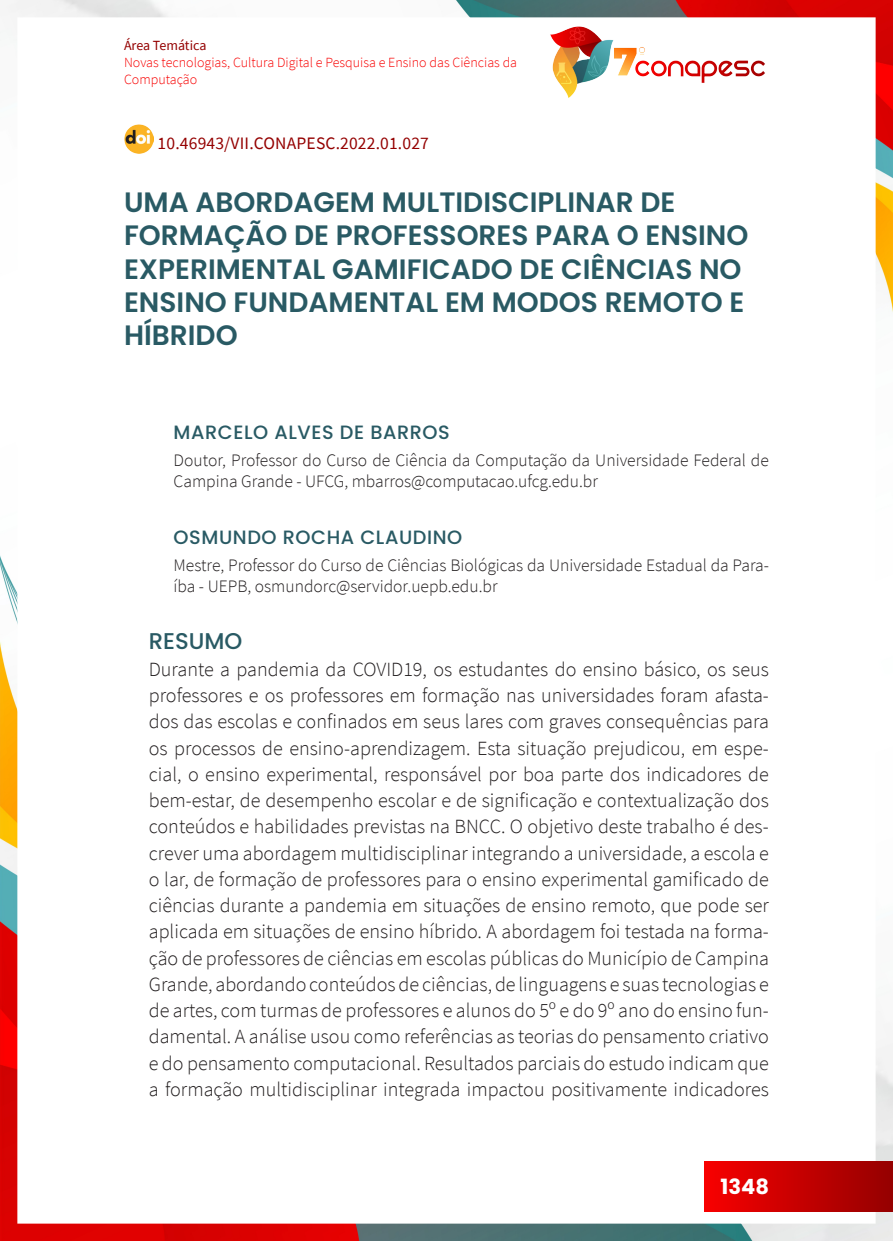
<style>
.page{position:relative;width:893px;height:1241px;background:#fff}
.page>*{position:absolute;margin:0;border:0;box-sizing:border-box;transform-origin:0 0}
._0_TÍTULO{font:600 28px/33.2px "Poppins";color:#295a64}
._3_TÍTULO_RESUMO{font:500 22.75px "Poppins";color:#295a64}
.t1{font:700 21px "Poppins";color:#fff}
._4_RESUMO{font:300 20.12px/26.2px "Source Sans Pro";color:#231f20;text-align:justify}
._1_AUTOR{font:500 19.25px "Poppins";letter-spacing:.03em;color:#295a64}
._2_FORMACAO{font:300 17.5px/21px "Source Sans Pro";color:#231f20}
._16_DOI{font:17.5px "Source Sans Pro";letter-spacing:.01em;color:#940000}
.t2{font:300 14px/16.8px "Source Sans Pro";color:#f80000}
.t3{font:14px "Source Sans Pro";letter-spacing:-.005em;color:#940000}
</style>
<div class="page">
<img style="left:0;top:0;width:893px;height:1240px">
<div style="left:17px;top:17px;width:859px;height:1206px;background:#fff"></div>
<div style="left:704px;top:1161px;width:189px;height:49px;background:linear-gradient(to right,#f80000,#950000)"></div>
<img style="left:550px;top:26px;width:215px;height:72px">
<img style="left:124px;top:124px;width:30px;height:30px">
<p class="t3" style="left:124px;top:37px;width:84px">Área Temática</p>
<p class="t2" style="left:124px;top:54px;width:395px">Novas tecnologias, Cultura Digital e Pesquisa e Ensino das Ciências da<br>Computação</p>
<p class="_16_DOI" style="left:158px;top:132px;width:273px">10.46943/VII.CONAPESC.2022.01.027</p>
<p class="_0_TÍTULO" style="left:124px;top:186px;width:626px">UMA ABORDAGEM MULTIDISCIPLINAR DE<br>FORMAÇÃO DE PROFESSORES PARA O ENSINO<br>EXPERIMENTAL GAMIFICADO DE CIÊNCIAS NO<br>ENSINO FUNDAMENTAL EM MODOS REMOTO E<br>HÍBRIDO</p>
<p class="_1_AUTOR" style="left:174px;top:421px;width:278px">MARCELO ALVES DE BARROS</p>
<p class="_2_FORMACAO" style="left:174px;top:449px;width:597px">Doutor, Professor do Curso de Ciência da Computação da Universidade Federal de<br>Campina Grande - UFCG, mbarros@computacao.ufcg.edu.br</p>
<p class="_1_AUTOR" style="left:174px;top:526px;width:290px">OSMUNDO ROCHA CLAUDINO</p>
<p class="_2_FORMACAO" style="left:174px;top:554px;width:597px">Mestre, Professor do Curso de Ciências Biológicas da Universidade Estadual da Para&shy;íba - UEPB, osmundorc@servidor.uepb.edu.br</p>
<p class="_3_TÍTULO_RESUMO" style="left:149px;top:628px;width:95px">RESUMO</p>
<p class="_4_RESUMO" style="left:149px;top:655px;width:622px">Durante a pandemia da COVID19, os estudantes do ensino básico, os seus professores e os professores em formação nas universidades foram afasta&shy;dos das escolas e confinados em seus lares com graves consequências para os processos de ensino-aprendizagem. Esta situação prejudicou, em espe&shy;cial, o ensino experimental, responsável por boa parte dos indicadores de bem-estar, de desempenho escolar e de significação e contextualização dos conteúdos e habilidades previstas na BNCC. O objetivo deste trabalho é des&shy;crever uma abordagem multidisciplinar integrando a universidade, a escola e o lar, de formação de professores para o ensino experimental gamificado de ciências durante a pandemia em situações de ensino remoto, que pode ser aplicada em situações de ensino híbrido. A abordagem foi testada na forma&shy;ção de professores de ciências em escolas públicas do Município de Campina Grande, abordando conteúdos de ciências, de linguagens e suas tecnologias e de artes, com turmas de professores e alunos do 5º e do 9º ano do ensino fun&shy;damental. A análise usou como referências as teorias do pensamento criativo e do pensamento computacional. Resultados parciais do estudo indicam que a formação multidisciplinar integrada impactou positivamente indicadores</p>
<p class="t1" style="left:720px;top:1173px;width:50px">1348</p>
</div>
